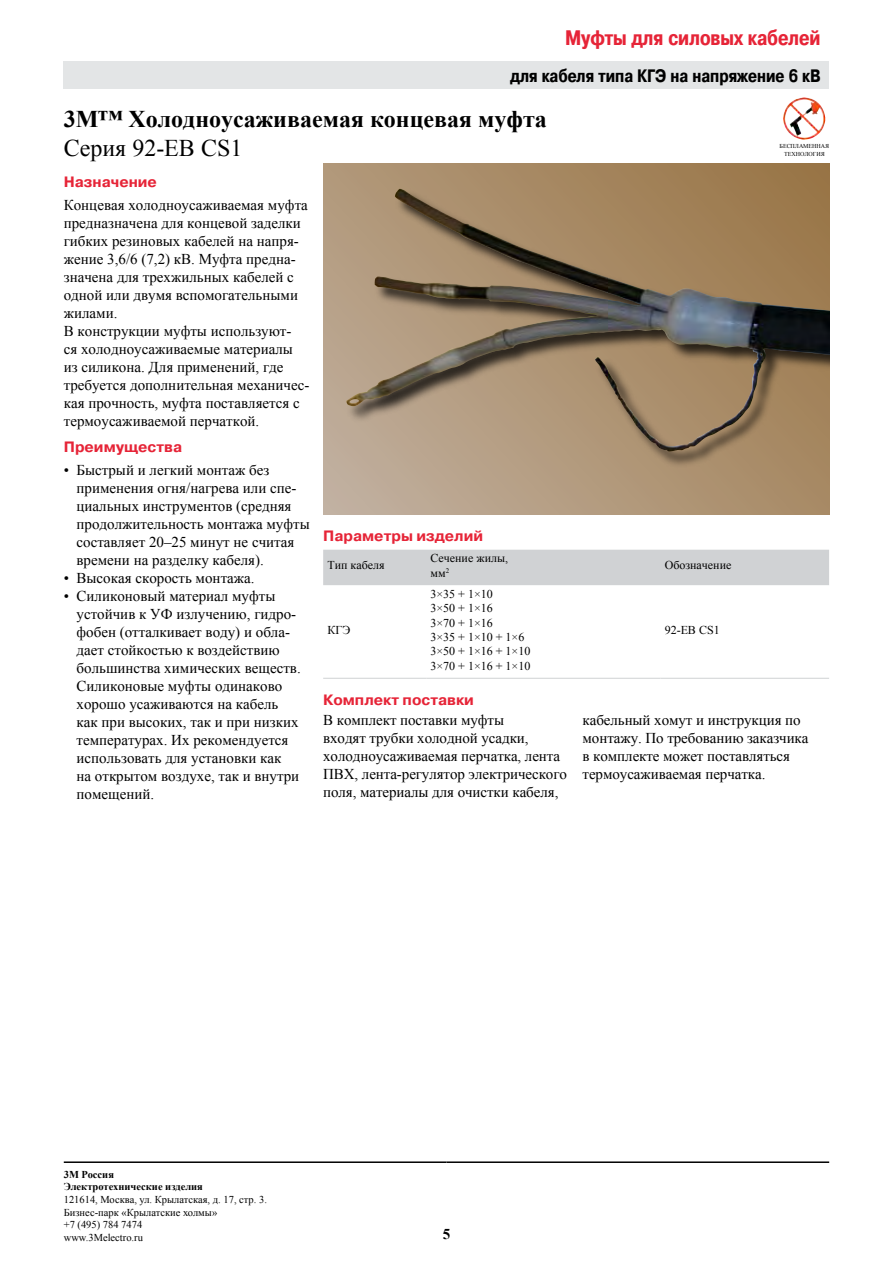
<style>
.page{position:relative;width:893px;height:1263px;background:#fff}
.page>*{position:absolute;margin:0;border:0;box-sizing:border-box;transform-origin:0 0}
.t1{font:700 24px "Times New Roman";color:#000}
.t2{font:24px "Times New Roman";color:#000}
.t3{font:700 21px "Pragmatica Cond C";color:#e62437}
.t4{font:700 18px "Pragmatica Cond C";color:#000}
.t5{font:15px/18px "Times New Roman";color:#000}
.t6{font:700 15px "Pragmatica C";color:#e62437}
.t7{font:12px/14.4px "Times New Roman";color:#000}
.t8{font:10.5px/12.6px "Times New Roman";color:#000}
.t9{font:700 10.5px/12.5px "Times New Roman";color:#000}
.t10{font:6px/7.2px "Times New Roman";letter-spacing:-.005em;color:#000;text-align:center}
</style>
<div class="page">
<hr style="left:64px;top:1161px;width:382px;height:2px;background:#000">
<hr style="left:446px;top:1161px;width:383px;height:2px;background:#000">
<div style="left:323px;top:550px;width:506px;height:35px;background:#d0d2d4"></div>
<hr style="left:323px;top:678px;width:103px;height:1px;background:#d0d2d4">
<hr style="left:426px;top:678px;width:234px;height:1px;background:#d0d2d4">
<hr style="left:660px;top:678px;width:169px;height:1px;background:#d0d2d4">
<svg style="left:323px;top:164px;width:506px;height:351px;background:#b09779"></svg>
<div style="left:346px;top:188px;width:483px;height:282px;background:#000;opacity:.75"></div>
<img style="left:346px;top:307px;width:483px;height:145px">
<div style="left:64px;top:62px;width:765px;height:27px;background:#e3e5e6"></div>
<img style="left:783px;top:97px;width:43px;height:43px">
<h2 class="t3" style="left:565px;top:26px;width:257px">Муфты для силовых кабелей</h2>
<p class="t4" style="left:511px;top:66px;width:312px">для кабеля типа КГЭ на напряжение 6 кВ</p>
<h1 class="t1" style="left:64px;top:102px;width:485px">3M™ Холодноусаживаемая концевая муфта</h1>
<h1 class="t2" style="left:64px;top:131px;width:180px">Серия 92-EB CS1</h1>
<p class="t6" style="left:64px;top:174px;width:95px">Назначение</p>
<p class="t5" style="left:64px;top:195px;width:247px">Концевая холодноусаживаемая муфта предназначена для концевой заделки гибких резиновых кабелей на напря&shy;жение 3,6/6 (7,2) кВ. Муфта предна&shy;значена для трехжильных кабелей с одной или двумя вспомогательными жилами.<br>В конструкции муфты используют-<br>ся холодноусаживаемые материалы из силикона. Для применений, где требуется дополнительная механичес&shy;кая прочность, муфта поставляется с термоусаживаемой перчаткой.</p>
<p class="t6" style="left:64px;top:439px;width:120px">Преимущества</p>
<p class="t5" style="left:77px;top:460px;width:235px;text-indent:-13px">• Быстрый и легкий монтаж без применения огня/нагрева или спе&shy;циальных инструментов (средняя продолжительность монтажа муфты составляет 20–25 минут не считая времени на разделку кабеля).</p>
<p class="t5" style="left:64px;top:568px;width:192px">• Высокая скорость монтажа.</p>
<p class="t5" style="left:77px;top:586px;width:226px;text-indent:-13px">• Силиконовый материал муфты устойчив к УФ излучению, гидро&shy;фобен (отталкивает воду) и обла&shy;дает стойкостью к воздействию большинства химических веществ.<br>Силиконовые муфты одинаково хорошо усаживаются на кабель как при высоких, так и при низких температурах. Их рекомендуется использовать для установки как<br>на открытом воздухе, так и внутри помещений.</p>
<p class="t10" style="left:780px;top:143px;width:51px">БЕСПЛАМЕННАЯ<br>ТЕХНОЛОГИЯ</p>
<p class="t6" style="left:323px;top:528px;width:161px">Параметры изделий</p>
<p class="t7" style="left:327px;top:558px;width:59px">Тип кабеля</p>
<p class="t7" style="left:430px;top:551px;width:79px">Сечение жилы, мм<sup>2</sup></p>
<p class="t7" style="left:665px;top:558px;width:68px">Обозначение</p>
<p class="t7" style="left:430px;top:586px;width:101px">3×35 + 1×10<br>3×50 + 1×16<br>3×70 + 1×16<br>3×35 + 1×10 + 1×6<br>3×50 + 1×16 + 1×10<br>3×70 + 1×16 + 1×10</p>
<p class="t7" style="left:327px;top:622px;width:24px">КГЭ</p>
<p class="t7" style="left:665px;top:622px;width:57px">92-EB CS1</p>
<p class="t6" style="left:323px;top:691px;width:152px">Комплект поставки</p>
<p class="t5" style="left:323px;top:711px;width:245px">В комплект поставки муфты<br>входят трубки холодной усадки, холодноусаживаемая перчатка, лента ПВХ, лента-регулятор электрического поля, материалы для очистки кабеля,</p>
<p class="t5" style="left:583px;top:711px;width:227px">кабельный хомут и инструкция по монтажу. По требованию заказчика в комплекте может поставляться термоусаживаемая перчатка.</p>
<p class="t9" style="left:64px;top:1168px;width:141px">3М Россия<br>Электротехнические изделия</p>
<p class="t8" style="left:64px;top:1193px;width:205px">121614, Москва, ул. Крылатская, д. 17, стр. 3.<br>Бизнес-парк «Крылатские холмы»<br>+7 (495) 784 7474<br>www.3Melectro.ru</p>
</div>
